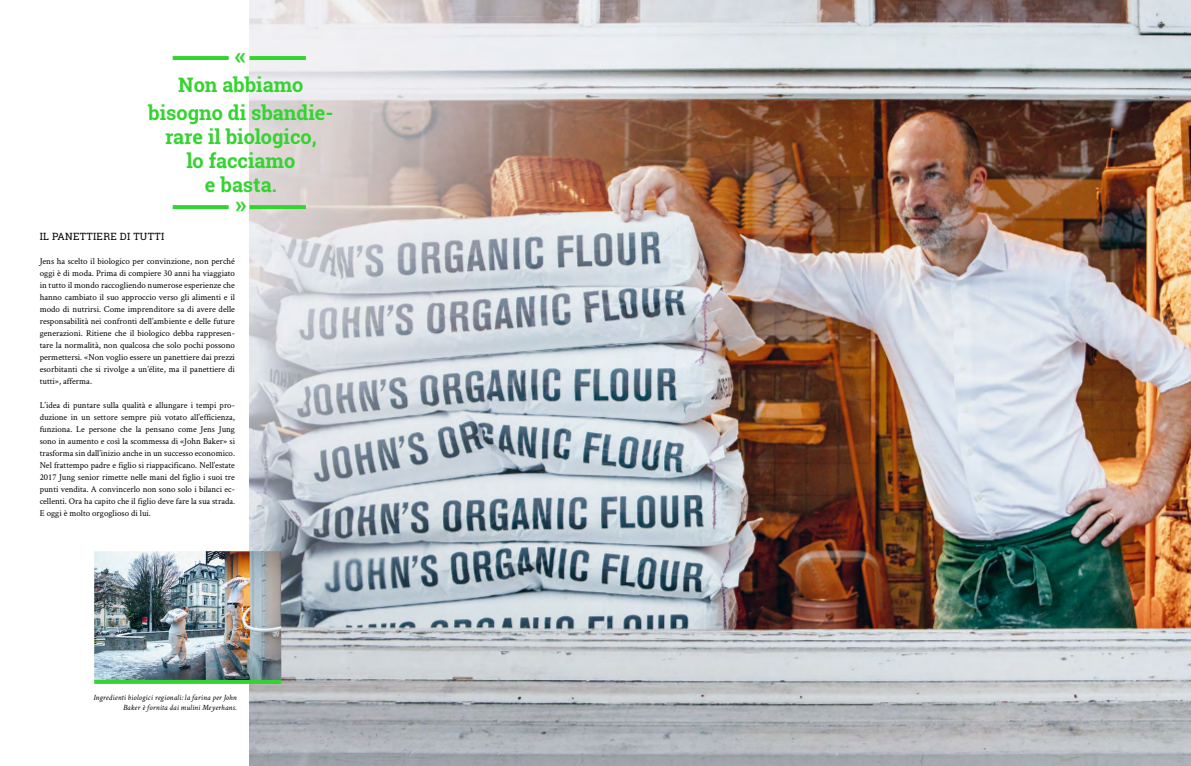
<style>
.page{position:relative;width:1191px;height:766px;background:#fff}
.page>*{position:absolute;margin:0;border:0;box-sizing:border-box;transform-origin:0 0}
.t1{font:700 24px "Roboto Slab";color:#35d331}
.t2{font:700 20px/24px "Roboto Slab";color:#35d331;text-align:center}
.t3{font:10px "Roboto Slab";letter-spacing:.03em;color:#000}
.t4{font:9px/12px "Crimson Text";color:#000;text-align:justify}
.t5{font:italic 8px/10px "Crimson Text";letter-spacing:.015em;color:#000;text-align:right}
</style>
<div class="page">
<img style="left:249px;top:0;width:942px;height:765px">
<img style="left:94px;top:551px;width:187px;height:128px">
<svg style="left:94px;top:679px;width:187px;height:4px"></svg>
<hr style="left:249px;top:56px;width:57px;height:4px;background:#35d331">
<hr style="left:173px;top:56px;width:56px;height:4px;background:#35d331">
<svg style="left:249px;top:205px;width:57px;height:4px"></svg>
<svg style="left:173px;top:205px;width:56px;height:4px"></svg>
<h1 class="t1" style="left:235px;top:39px;width:13px">«</h1>
<h2 class="t2" style="left:148px;top:71px;width:187px;line-height:28px">Non abbiamo bisogno di sbandie-</h2>
<h2 class="t2" style="left:165px;top:125px;width:153px">rare il biologico, lo facciamo<br>e basta.</h2>
<h1 class="t1" style="left:235px;top:188px;width:13px">»</h1>
<p class="t3" style="left:40px;top:230px;width:126px">IL PANETTIERE DI TUTTI</p>
<p class="t4" style="left:40px;top:255px;width:197px">Jens ha scelto il biologico per convinzione, non perché oggi è di moda. Prima di compiere 30 anni ha viaggiato in tutto il mondo raccogliendo numerose esperienze che hanno cambiato il suo approccio verso gli alimenti e il modo di nutrirsi. Come imprenditore sa di avere delle responsabilità nei confronti dell’ambiente e delle future generazioni. Ritiene che il biologico debba rappresen&shy;tare la normalità, non qualcosa che solo pochi possono permettersi. «Non voglio essere un panettiere dai prezzi esorbitanti che si rivolge a un’élite, ma il panettiere di tutti», afferma.</p>
<p class="t4" style="left:40px;top:399px;width:197px">L’idea di puntare sulla qualità e allungare i tempi pro&shy;duzione in un settore sempre più votato all’efficienza, funziona. Le persone che la pensano come Jens Jung sono in aumento e così la scommessa di «John Baker» si trasforma sin dall’inizio anche in un successo economico.<br>Nel frattempo padre e figlio si riappacificano. Nell’estate 2017 Jung senior rimette nelle mani del figlio i suoi tre punti vendita. A convincerlo non sono solo i bilanci ec&shy;cellenti. Ora ha capito che il figlio deve fare la sua strada.<br>E oggi è molto orgoglioso di lui.</p>
<p class="t5" style="left:93px;top:692px;width:145px">Ingredienti biologici regionali: la farina per John<br>Baker è fornita dai mulini Meyerhans.</p>
</div>
